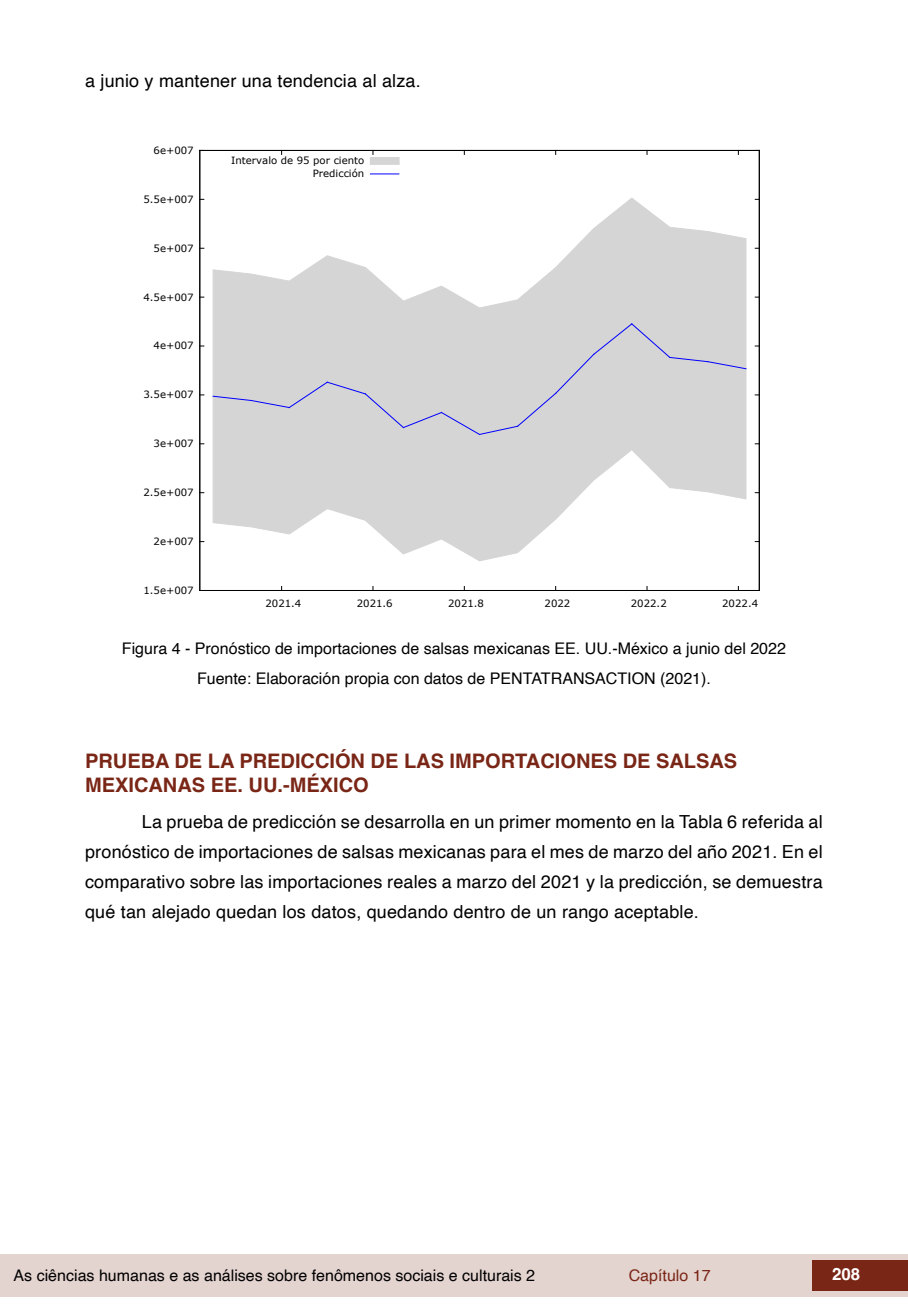
<style>
.page{position:relative;width:908px;height:1304px;background:#fff}
.page>*{position:absolute;margin:0;border:0;box-sizing:border-box;transform-origin:0 0}
.t1{font:700 20px/24px "Helvetica";color:#7a2616}
.t2{font:18px/30px "Helvetica";letter-spacing:.01em;color:#000;text-align:justify}
.t3{font:700 16.8px "Helvetica";color:#fff}
.t4{font:16px/30.6px "Helvetica";color:#000;text-align:center}
.t5{font:16px "Helvetica";color:#7a2616}
.t6{font:10px/13px "Verdana";color:#000;text-align:right}
</style>
<div class="page">
<div style="left:0;top:1254px;width:906px;height:43px;background:#e4d4d0"></div>
<div style="left:812px;top:1261px;width:95px;height:30px;background:#7a2616"></div>
<svg style="left:370px;top:151px;width:29px;height:14px"></svg>
<svg style="left:212px;top:197px;width:534px;height:364px"></svg>
<svg style="left:370px;top:174px;width:28px;height:1px"></svg>
<div style="left:212px;top:323px;width:534px;height:112px;background:#d5d5d5"></div>
<hr style="left:199px;top:150px;width:1px;height:440px;background:#000">
<hr style="left:200px;top:590px;width:559px;height:1px;background:#000">
<hr style="left:758px;top:150px;width:1px;height:440px;background:#000">
<hr style="left:200px;top:150px;width:559px;height:1px;background:#000">
<p class="t2" style="left:85px;top:66px;width:337px">a junio y mantener una tendencia al alza.</p>
<p class="t6" style="left:153px;top:144px;width:42px">6e+007</p>
<p class="t6" style="left:143px;top:193px;width:52px">5.5e+007</p>
<p class="t6" style="left:153px;top:242px;width:42px">5e+007</p>
<p class="t6" style="left:143px;top:291px;width:52px">4.5e+007</p>
<p class="t6" style="left:153px;top:339px;width:42px">4e+007</p>
<p class="t6" style="left:143px;top:388px;width:52px">3.5e+007</p>
<p class="t6" style="left:153px;top:437px;width:42px">3e+007</p>
<p class="t6" style="left:143px;top:486px;width:52px">2.5e+007</p>
<p class="t6" style="left:153px;top:535px;width:42px">2e+007</p>
<p class="t6" style="left:143px;top:584px;width:52px">1.5e+007</p>
<p class="t6" style="left:231px;top:154px;width:135px">Intervalo de 95 por ciento<br>Predicción</p>
<p class="t6" style="left:265px;top:597px;width:37px">2021.4</p>
<p class="t6" style="left:356px;top:597px;width:37px">2021.6</p>
<p class="t6" style="left:448px;top:597px;width:37px">2021.8</p>
<p class="t6" style="left:544px;top:597px;width:27px">2022</p>
<p class="t6" style="left:630px;top:597px;width:37px">2022.2</p>
<p class="t6" style="left:721px;top:597px;width:37px">2022.4</p>
<p class="t4" style="left:122px;top:633px;width:665px">Figura 4 - Pronóstico de importaciones de salsas mexicanas EE. UU.-México a junio del 2022<br>Fuente: Elaboración propia con datos de PENTATRANSACTION (2021).</p>
<p class="t1" style="left:85px;top:751px;width:653px">PRUEBA DE LA PREDICCIÓN DE LAS IMPORTACIONES DE SALSAS<br>MEXICANAS EE. UU.-MÉXICO</p>
<p class="t2" style="left:85px;top:807px;width:738px;text-indent:57px">La prueba de predicción se desarrolla en un primer momento en la Tabla 6 referida al pronóstico de importaciones de salsas mexicanas para el mes de marzo del año 2021. En el comparativo sobre las importaciones reales a marzo del 2021 y la predicción, se demuestra qué tan alejado quedan los datos, quedando dentro de un rango aceptable.</p>
<p class="t4" style="left:14px;top:1260px;width:523px">As ciências humanas e as análises sobre fenômenos sociais e culturais 2</p>
<p class="t5" style="left:628px;top:1263px;width:83px">Capítulo 17</p>
<p class="t3" style="left:831px;top:1264px;width:30px">208</p>
</div>
